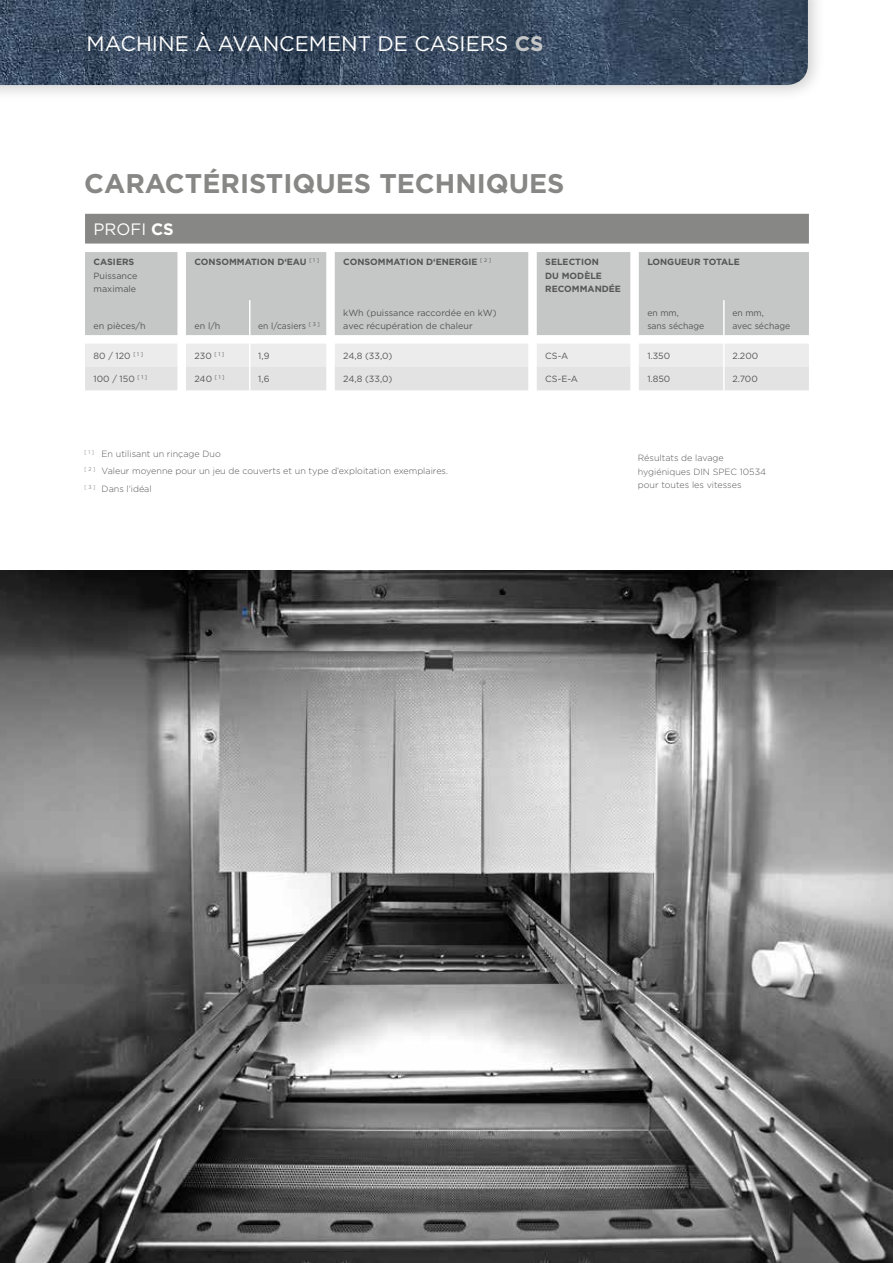
<style>
.page{position:relative;width:893px;height:1263px;background:#fff}
.page>*{position:absolute;margin:0;border:0;box-sizing:border-box;transform-origin:0 0}
.t1{font:700 27px "Gotham";color:#878786}
.t2{font:21px "Gotham";color:#fff}
.t3{font:16.5px "Gotham";color:#fff}
.t4{font:9px/13.5px "Gotham";color:#565656}
.t5{font:300 9px/17.5px "Gotham";color:#565656}
.t6{font:700 9px/13.5px "Gotham";color:#565656}
.t7{font:9px/13.5px "Gotham";color:#565656;scale:.96 1}
.t8{font:9px "Gotham";color:#565656;scale:.95 1}
.s1{font-weight:700;color:#c5c6c6}
.s2{font-weight:700}
</style>
<div class="page">
<div style="left:85px;top:214px;width:724px;height:30px;background:#878786"></div>
<div style="left:85px;top:252px;width:724px;height:83px;background:#c5c6c6"></div>
<svg style="left:85px;top:344px;width:724px;height:46px;background:#e8e8e9"></svg>
<hr style="left:723px;top:367px;width:2px;height:23px;background:#fff">
<hr style="left:249px;top:300px;width:1px;height:35px;background:#fff">
<hr style="left:723px;top:300px;width:2px;height:35px;background:#fff">
<img style="left:0;top:571px;width:893px;height:692px">
<div style="left:0;top:0;width:825px;height:102px;background:#000;opacity:.2"></div>
<img style="left:0;top:0;width:808px;height:85px">
<h2 class="t2" style="left:86px;top:30px;width:459px">MACHINE À AVANCEMENT DE CASIERS <span class="s1">CS</span></h2>
<h1 class="t1" style="left:84px;top:165px;width:482px">CARACTÉRISTIQUES TECHNIQUES</h1>
<h3 class="t3" style="left:94px;top:219px;width:82px">PROFI <span class="s2">CS</span></h3>
<p class="t6" style="left:94px;top:255px;width:42px">CASIERS</p>
<p class="t4" style="left:94px;top:269px;width:45px">Puissance maximale</p>
<p class="t6" style="left:194px;top:255px;width:126px">CONSOMMATION D‘EAU <sup>[</sup> <sup>1</sup> <sup>]</sup></p>
<p class="t6" style="left:343px;top:255px;width:149px">CONSOMMATION D‘ENERGIE <sup>[</sup> <sup>2</sup> <sup>]</sup></p>
<p class="t6" style="left:545px;top:255px;width:77px">SELECTION<br>DU MODÈLE<br>RECOMMANDÉE</p>
<p class="t6" style="left:647px;top:255px;width:94px">LONGUEUR TOTALE</p>
<p class="t4" style="left:94px;top:319px;width:54px">en pièces/h</p>
<p class="t4" style="left:194px;top:319px;width:28px">en l/h</p>
<p class="t8" style="left:258px;top:320px;width:66px">en l/casiers <sup>[</sup> <sup>3</sup> <sup>]</sup></p>
<p class="t4" style="left:343px;top:305px;width:155px">kWh (puissance raccordée en kW) avec récupération de chaleur</p>
<p class="t7" style="left:647px;top:305px;width:61px">en mm,<br>sans séchage</p>
<p class="t7" style="left:732px;top:305px;width:62px">en mm,<br>avec séchage</p>
<p class="t4" style="left:94px;top:349px;width:51px">80 / 120 <sup>[</sup> <sup>1</sup> <sup>]</sup></p>
<p class="t4" style="left:194px;top:349px;width:31px">230 <sup>[</sup> <sup>1</sup> <sup>]</sup></p>
<p class="t4" style="left:258px;top:349px;width:13px">1,9</p>
<p class="t4" style="left:343px;top:349px;width:51px">24,8 (33,0)</p>
<p class="t4" style="left:545px;top:349px;width:24px">CS-A</p>
<p class="t4" style="left:647px;top:349px;width:24px">1.350</p>
<p class="t4" style="left:732px;top:349px;width:27px">2.200</p>
<p class="t4" style="left:94px;top:372px;width:55px">100 / 150 <sup>[</sup> <sup>1</sup> <sup>]</sup></p>
<p class="t4" style="left:194px;top:372px;width:31px">240 <sup>[</sup> <sup>1</sup> <sup>]</sup></p>
<p class="t4" style="left:258px;top:372px;width:13px">1,6</p>
<p class="t4" style="left:343px;top:372px;width:51px">24,8 (33,0)</p>
<p class="t4" style="left:545px;top:372px;width:34px">CS-E-A</p>
<p class="t4" style="left:647px;top:372px;width:25px">1.850</p>
<p class="t4" style="left:732px;top:372px;width:27px">2.700</p>
<p class="t5" style="left:85px;top:445px;width:365px"><sup>[</sup> <sup>1</sup> <sup>]</sup> En utilisant un rinçage Duo<br><sup>[</sup> <sup>2</sup> <sup>]</sup> Valeur moyenne pour un jeu de couverts et un type d’exploitation exemplaires. <sup>[</sup> <sup>3</sup> <sup>]</sup> Dans l‘idéal</p>
<p class="t5" style="left:638px;top:451px;width:130px;line-height:13.5px">Résultats de lavage hygiéniques DIN SPEC 10534 pour toutes les vitesses</p>
</div>
